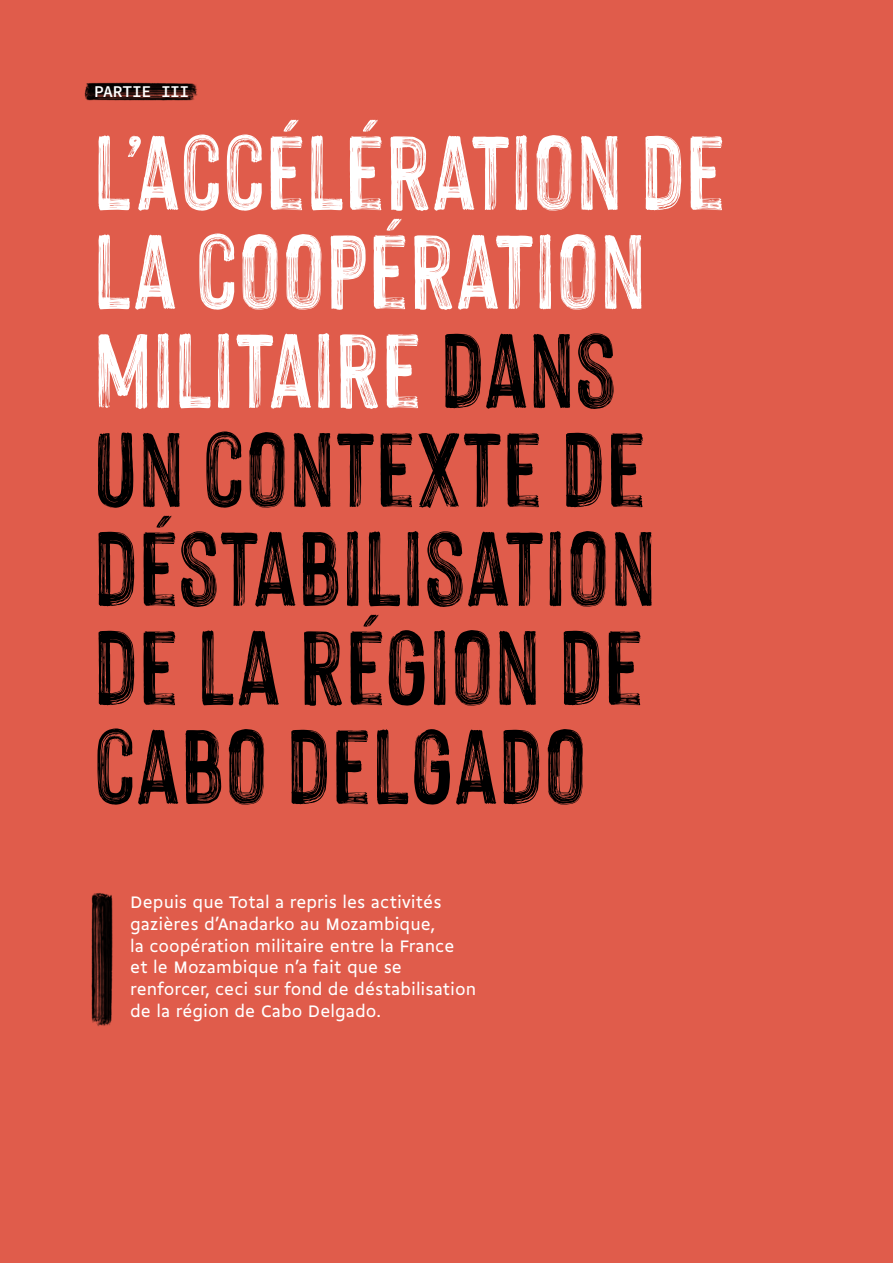
<style>
.page{position:relative;width:893px;height:1263px;background:#e05c4b}
.page>*{position:absolute;margin:0;border:0;box-sizing:border-box;transform-origin:0 0}
.t1{font:115.5px/99px "Hackney Vector";color:#000}
.t2{font:18px/21.6px "Gemeli";color:#fff}
.t3{font:600 16.35px "Source Code Pro";letter-spacing:-.035em;color:#fff}
.s1{color:#fff}
</style>
<div class="page">
<img style="left:84px;top:82px;width:114px;height:19px">
<img style="left:91px;top:893px;width:22px;height:133px">
<p class="t3" style="left:94px;top:80px;width:97px">PARTIE III</p>
<h1 class="t1" style="left:93px;top:120px;width:634px"><span class="s1">L’ACCÉLÉRATION DE<br>LA COOPÉRATION<br>MILITAIRE</span> DANS<br>UN CONTEXTE DE<br>DÉSTABILISATION<br>DE LA RÉGION DE<br>CABO DELGADO</h1>
<p class="t2" style="left:130px;top:890px;width:348px">Depuis que Total a repris les activités gazières d’Anadarko au Mozambique,<br>la coopération militaire entre la France et le Mozambique n’a fait que se renforcer, ceci sur fond de déstabilisation de la région de Cabo Delgado.</p>
</div>
